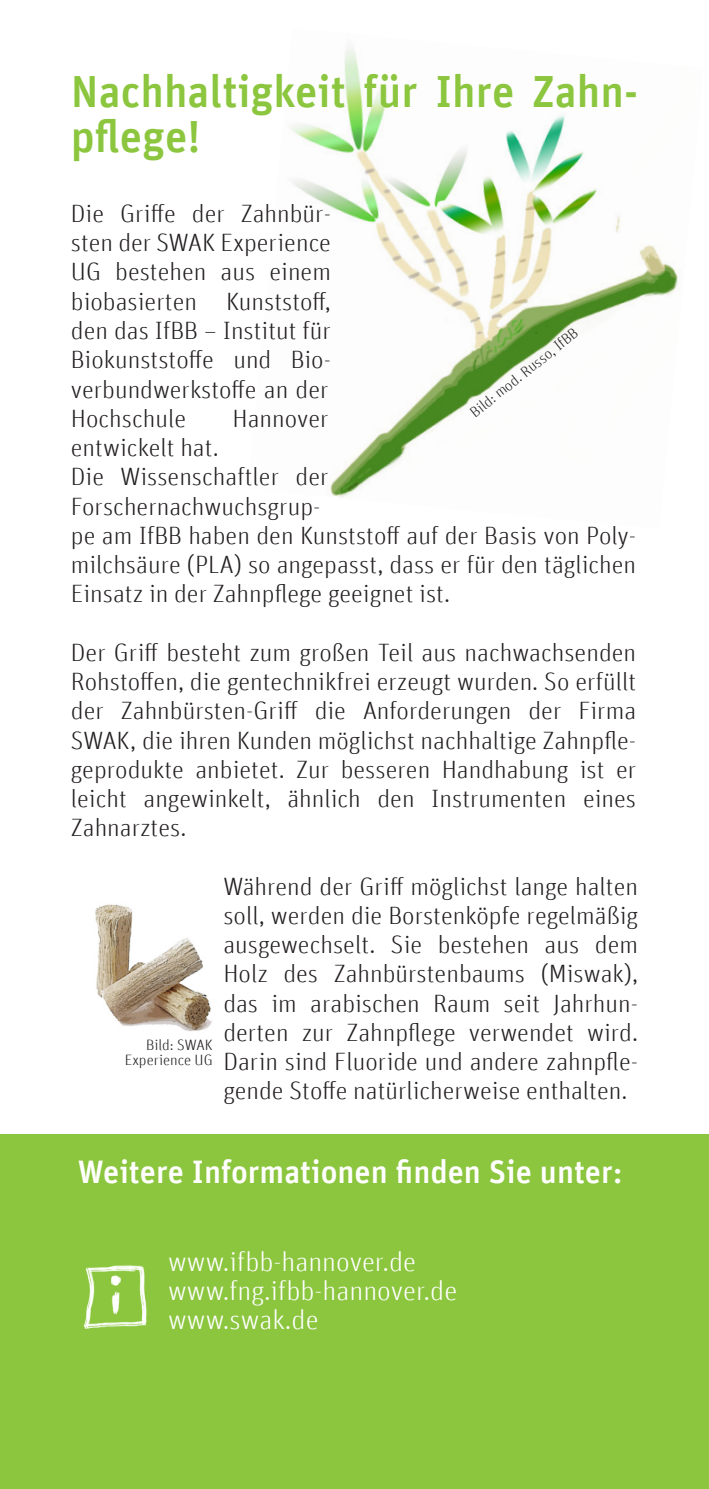
<style>
.page{position:relative;width:709px;height:1489px;background:#fff}
.page>*{position:absolute;margin:0;border:0;box-sizing:border-box;transform-origin:0 0}
._05_Bildunterschrift{font:500 45px/45px "Unit Offc";color:#8bc63e}
._04_Fließtext_9pt_13{font:500 32.5px "Unit Offc";color:#fff}
._04_Fließtext_9pt_13-2{font:300 27.5px "Unit Offc";color:#fff}
._05_Bildunterschrift-2{font:300 25px/29.2px "Unit Offc";color:#231f20;text-align:justify}
._05_Bildunterschrift-3{font:300 15px "Unit Offc";color:#231f20}
</style>
<div class="page">
<div style="left:0;top:1134px;width:709px;height:354px;background:#8bc63e"></div>
<img style="left:290px;top:46px;width:389px;height:452px">
<img style="left:83px;top:1265px;width:64px;height:64px">
<img style="left:95px;top:904px;width:117px;height:127px">
<p class="_05_Bildunterschrift" style="left:71px;top:69px;width:568px">Nachhaltigkeit für Ihre Zahn&shy;pflege!</p>
<p class="_05_Bildunterschrift-2" style="left:71px;top:199px;width:262px">Die Griffe der Zahnbür&shy;sten der SWAK Experience UG bestehen aus einem biobasierten Kunststoff, den das IfBB – Institut für Biokunststoffe und Bio&shy;verbundwerkstoffe an der Hochschule</p>
<p class="_05_Bildunterschrift-2" style="left:232px;top:404px;width:97px">Hannover</p>
<p class="_05_Bildunterschrift-3" style="left:467px;top:407px;width:134px;rotate:-39deg">Bild: mod. Russo, IfBB</p>
<p class="_05_Bildunterschrift-2" style="left:71px;top:433px;width:149px">entwickelt hat.</p>
<p class="_05_Bildunterschrift-2" style="left:71px;top:462px;width:566px;text-align:left">Die Wissenschaftler der<br>Forschernachwuchsgrup-<br>pe am IfBB haben den Kunststoff auf der Basis von Poly&shy;milchsäure (PLA) so angepasst, dass er für den täglichen Einsatz in der Zahnpflege geeignet ist.</p>
<p class="_05_Bildunterschrift-2" style="left:71px;top:638px;width:567px">Der Griff besteht zum großen Teil aus nachwachsenden Rohstoffen, die gentechnikfrei erzeugt wurden. So erfüllt der Zahnbürsten-Griff die Anforderungen der Firma SWAK, die ihren Kunden möglichst nachhaltige Zahnpfle&shy;geprodukte anbietet. Zur besseren Handhabung ist er leicht angewinkelt, ähnlich den Instrumenten eines Zahnarztes.</p>
<p class="_05_Bildunterschrift-2" style="left:223px;top:871px;width:416px">Während der Griff möglichst lange halten soll, werden die Borstenköpfe regelmäßig ausgewechselt. Sie bestehen aus dem Holz des Zahnbürstenbaums (Miswak), das im arabischen Raum seit Jahrhun&shy;derten zur Zahnpflege verwendet wird.<br>Darin sind Fluoride und andere zahnpfle&shy;gende Stoffe natürlicherweise enthalten.</p>
<p class="_05_Bildunterschrift-3" style="left:146px;top:1035px;width:68px">Bild: SWAK</p>
<p class="_05_Bildunterschrift-3" style="left:125px;top:1050px;width:89px">Experience UG</p>
<p class="_04_Fließtext_9pt_13" style="left:78px;top:1152px;width:546px">Weitere Informationen finden Sie unter:</p>
<p class="_04_Fließtext_9pt_13-2" style="left:168px;top:1245px;width:250px">www.ifbb-hannover.de</p>
<p class="_04_Fließtext_9pt_13-2" style="left:168px;top:1274px;width:291px">www.fng.ifbb-hannover.de</p>
<p class="_04_Fließtext_9pt_13-2" style="left:168px;top:1303px;width:152px">www.swak.de</p>
</div>
